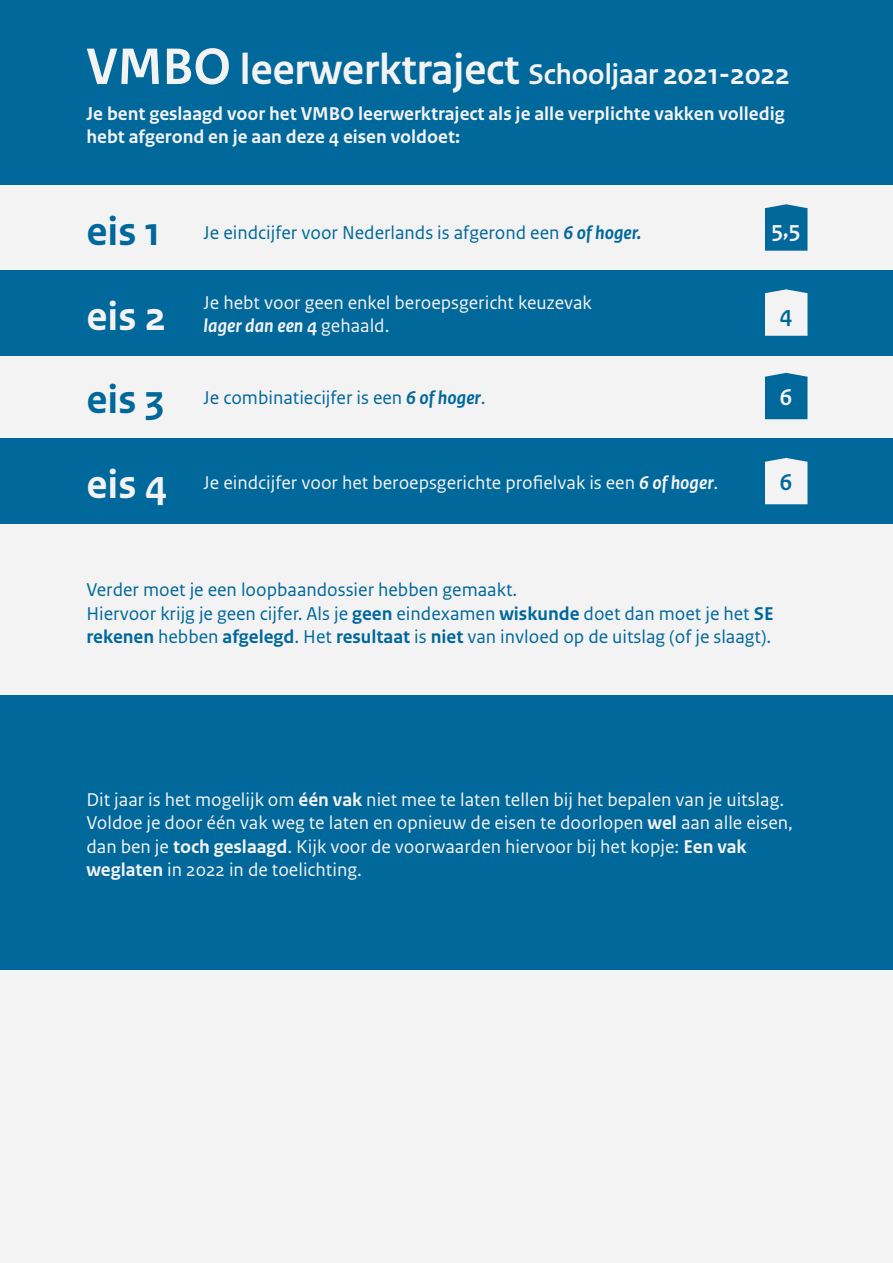
<style>
.page{position:relative;width:893px;height:1263px;background:#fff}
.page>*{position:absolute;margin:0;border:0;box-sizing:border-box;transform-origin:0 0}
.H1_grey_VZ{font:700 42px "Rijksoverheid Sans Text";color:#01689b}
.H1_grey_VZ-2{font:700 42px "Rijksoverheid Sans Text";color:#f3f3f3}
.t1{font:700 30px "Rijksoverheid Sans Heading";color:#f3f3f3}
.number_b{font:700 24px "Rijksoverheid Sans Heading";color:#f3f3f3}
.number_a2{font:700 24px "Rijksoverheid Sans Heading";color:#01689b}
.Paragraph_basic_grey{font:19.5px/23.4px "Rijksoverheid Sans Text";color:#f3f3f3}
.Paragraph_basic_grey-2{font:19.5px/23.4px "Rijksoverheid Sans Text";color:#01689b}
.Paragraph_basic_grey-3{font:700 19.5px/23.4px "Rijksoverheid Sans Text";color:#f3f3f3}
.s1{font-size:54px}
.s2{font-size:45px}
.s3{font-weight:700;font-style:italic}
.s4{font-weight:700}
</style>
<div class="page">
<div style="left:0;top:524px;width:893px;height:172px;background:#f3f3f3"></div>
<div style="left:0;top:185px;width:893px;height:85px;background:#f3f3f3"></div>
<div style="left:0;top:696px;width:893px;height:274px;background:#01689b"></div>
<div style="left:0;top:353px;width:893px;height:86px;background:#f3f3f3"></div>
<div style="left:0;top:970px;width:893px;height:293px;background:#f3f3f3"></div>
<div style="left:0;top:270px;width:893px;height:85px;background:#01689b"></div>
<div style="left:0;top:0;width:893px;height:185px;background:#01689b"></div>
<div style="left:0;top:439px;width:893px;height:85px;background:#01689b"></div>
<svg style="left:765px;top:204px;width:42px;height:47px;background:#0d6f9f"></svg>
<div style="left:765px;top:373px;width:42px;height:46px;background:#01689b"></div>
<svg style="left:765px;top:289px;width:42px;height:47px;background:#e6ebee"></svg>
<div style="left:765px;top:458px;width:42px;height:46px;background:#f3f3f3"></div>
<p class="t1" style="left:86px;top:57px;width:705px"><span class="s1">VMBO</span> <span class="s2">leerwerktraject</span> Schooljaar 2021-2022</p>
<p class="Paragraph_basic_grey-3" style="left:86px;top:102px;width:700px">Je bent geslaagd voor het VMBO leerwerktraject als je alle verplichte vakken volledig hebt afgerond en je aan deze 4 eisen voldoet:</p>
<p class="H1_grey_VZ" style="left:86px;top:207px;width:76px">eis 1</p>
<p class="Paragraph_basic_grey-2" style="left:204px;top:221px;width:439px">Je eindcijfer voor Nederlands is afgerond een <span class="s3">6 of hoger.</span></p>
<p class="number_b" style="left:771px;top:215px;width:31px">5,5</p>
<p class="Paragraph_basic_grey" style="left:204px;top:291px;width:390px">Je hebt voor geen enkel beroepsgericht keuzevak <span class="s3">lager dan een 4</span> gehaald.</p>
<p class="H1_grey_VZ-2" style="left:86px;top:292px;width:81px">eis 2</p>
<p class="number_a2" style="left:780px;top:300px;width:14px">4</p>
<p class="H1_grey_VZ" style="left:86px;top:376px;width:79px">eis 3</p>
<p class="Paragraph_basic_grey-2" style="left:204px;top:386px;width:283px">Je combinatiecijfer is een <span class="s3">6 of hoger</span>.</p>
<p class="number_b" style="left:780px;top:384px;width:14px">6</p>
<p class="H1_grey_VZ-2" style="left:86px;top:461px;width:82px">eis 4</p>
<p class="Paragraph_basic_grey" style="left:204px;top:471px;width:516px">Je eindcijfer voor het beroepsgerichte profielvak is een <span class="s3">6 of hoger</span>.</p>
<p class="number_a2" style="left:780px;top:469px;width:14px">6</p>
<p class="Paragraph_basic_grey-2" style="left:86px;top:579px;width:689px">Verder moet je een loopbaandossier hebben gemaakt.<br>Hiervoor krijg je geen cijfer. Als je <span class="s4">geen</span> eindexamen <span class="s4">wiskunde</span> doet dan moet je het <span class="s4">SE rekenen</span> hebben <span class="s4">afgelegd</span>. Het <span class="s4">resultaat</span> is <span class="s4">niet</span> van invloed op de uitslag (of je slaagt).</p>
<p class="Paragraph_basic_grey" style="left:86px;top:788px;width:708px">Dit jaar is het mogelijk om <span class="s4">één vak</span> niet mee te laten tellen bij het bepalen van je uitslag.<br>Voldoe je door één vak weg te laten en opnieuw de eisen te doorlopen <span class="s4">wel</span> aan alle eisen, dan ben je <span class="s4">toch geslaagd</span>. Kijk voor de voorwaarden hiervoor bij het kopje: <span class="s4">Een vak weglaten</span> in 2022 in de toelichting.</p>
</div>
